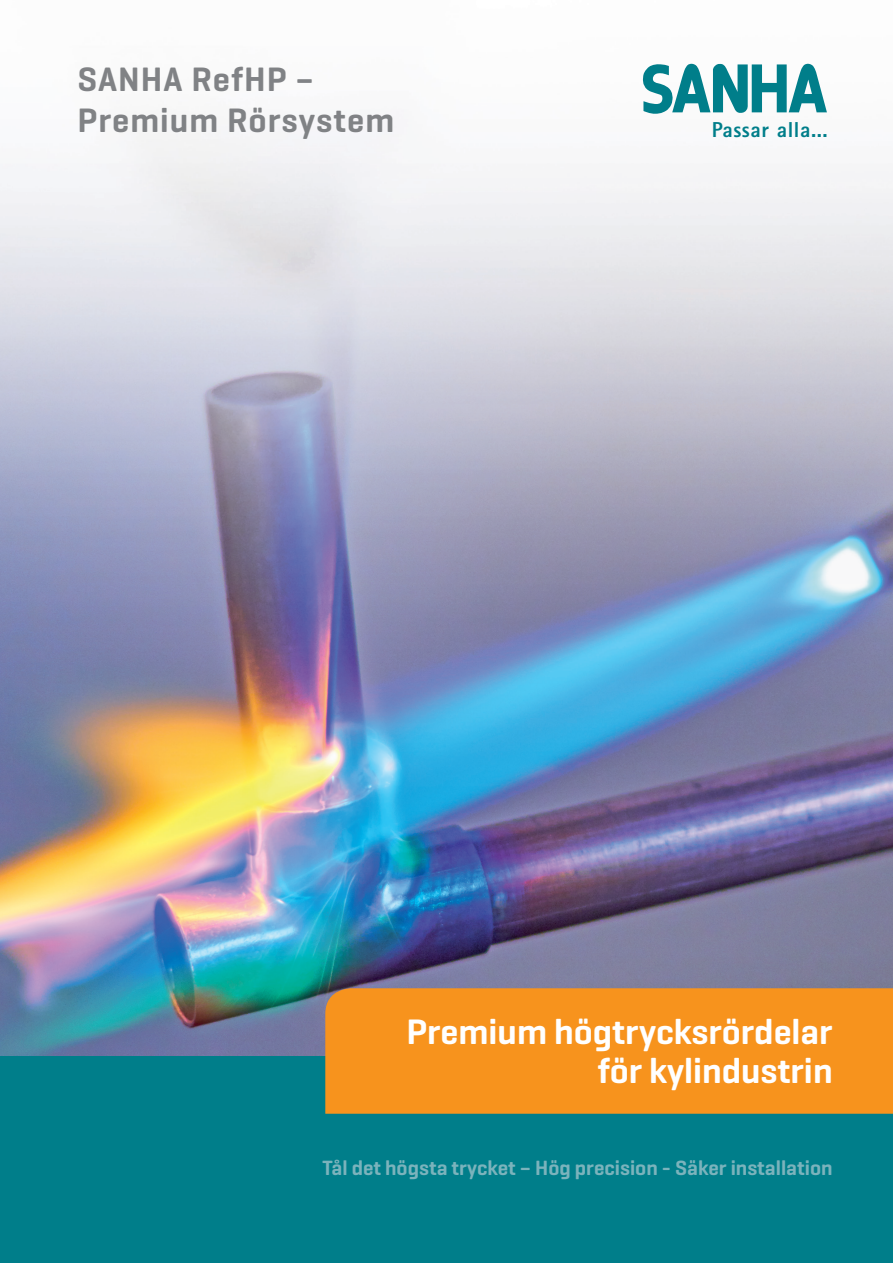
<style>
.page{position:relative;width:893px;height:1263px;background:#fff}
.page>*{position:absolute;margin:0;border:0;box-sizing:border-box;transform-origin:0 0}
.t1{font:600 36px/39px "Geogrotesque";color:#fff;text-align:right}
.t2{font:600 34.5px/41.4px "Geogrotesque";letter-spacing:.03em;color:#808285}
.t3{font:800 21.6px "Rotis Sans Serif";letter-spacing:.025em;color:#007e8a}
.t4{font:600 21px "Geogrotesque";color:#7bb3bc}
</style>
<div class="page">
<img style="left:1px;top:63px;width:892px;height:994px">
<div style="left:0;top:1057px;width:893px;height:206px;background:#007e8a"></div>
<div style="left:325px;top:988px;width:568px;height:126px;background:#f7931d"></div>
<img style="left:0;top:0;width:1px;height:1263px">
<svg style="left:643px;top:64px;width:184px;height:50px"></svg>
<h2 class="t2" style="left:77px;top:58px;width:318px">SANHA RefHP –<br>Premium Rörsystem</h2>
<p class="t3" style="left:712px;top:116px;width:118px">Passar alla...</p>
<h1 class="t1" style="left:406px;top:1012px;width:428px">Premium högtrycksrördelar för kylindustrin</h1>
<p class="t4" style="left:323px;top:1154px;width:512px">Tål det högsta trycket – Hög precision - Säker installation</p>
</div>
